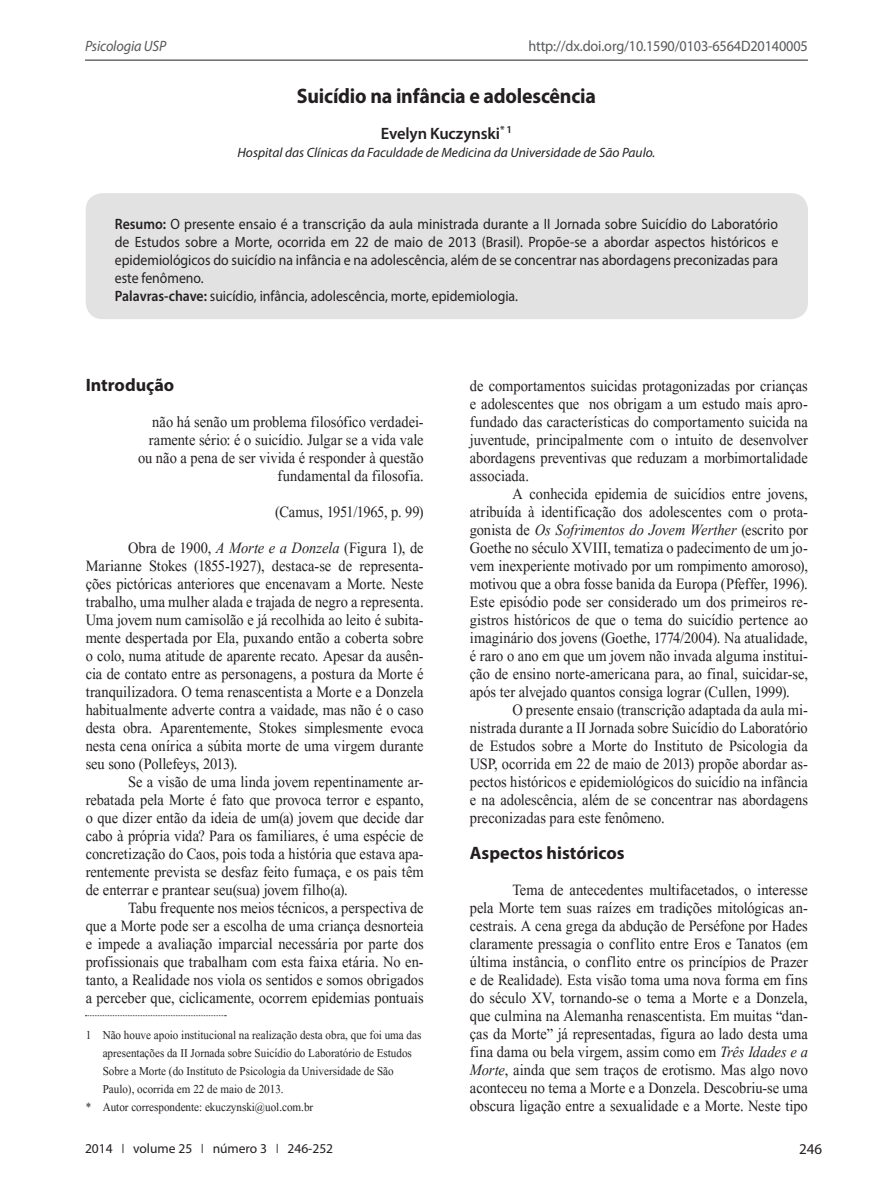
<style>
.page{position:relative;width:893px;height:1191px;background:#fff}
.page>*{position:absolute;margin:0;border:0;box-sizing:border-box;transform-origin:0 0}
.titulo{font:700 21px "Myriad Pro";letter-spacing:-.01em;color:#231f20;scale:.95 1}
.texto{font:19.5px/18px "Aparajita";color:#231f20;text-align:justify;scale:.92 1}
.citacao{font:19.5px/18px "Aparajita";color:#231f20;text-align:right;scale:.92 1}
.sub1{font:700 18px "Myriad Pro";color:#231f20}
.autores{font:600 16.5px "Myriad Pro";letter-spacing:-.01em;color:#231f20}
.resumo{font:15px/18px "Myriad Pro";color:#231f20;text-align:justify;scale:.92 1}
.RODAPE{font:15px/18px "Aparajita";color:#231f20;scale:.92 1}
.t1{font:15px "Myriad Pro";letter-spacing:-.01em;color:#57585a;scale:.95 1}
.t2{font:italic 15px "Myriad Pro";letter-spacing:-.01em;color:#57585a;scale:.95 1}
.resumo-2{font:15px "Myriad Pro";color:#231f20}
.autores-2{font:italic 13.5px "Myriad Pro";color:#231f20}
.t3{font:13.5px "Myriad Pro";color:#231f20}
.s1{font-weight:600}
.s2{font-style:italic}
.s3{color:#57585a}
</style>
<div class="page">
<hr style="left:85px;top:60px;width:723px;height:1px;background:#231f20">
<div style="left:86px;top:193px;width:722px;height:126px;background:#e2e2e2;border-radius:17px"></div>
<svg style="left:85px;top:1015px;width:141px;height:1px"></svg>
<p class="t2" style="left:85px;top:36px;width:87px">Psicologia USP</p>
<p class="t1" style="left:528px;top:37px;width:296px">http://dx.doi.org/10.1590/0103-6564D20140005</p>
<p class="titulo" style="left:297px;top:82px;width:316px">Suicídio na infância e adolescência</p>
<p class="autores" style="left:381px;top:123px;width:132px">Evelyn Kuczynski<sup>*</sup> <sup>1</sup></p>
<p class="autores-2" style="left:237px;top:144px;width:419px">Hospital das Clínicas da Faculdade de Medicina da Universidade de São Paulo.</p>
<p class="resumo" style="left:115px;top:215px;width:723px"><span class="s1">Resumo:</span> O presente ensaio é a transcrição da aula ministrada durante a II Jornada sobre Suicídio do Laboratório de Estudos sobre a Morte, ocorrida em 22 de maio de 2013 (Brasil). Propõe-se a abordar aspectos históricos e epidemiológicos do suicídio na infância e na adolescência, além de se concentrar nas abordagens preconizadas para este fenômeno.</p>
<p class="resumo" style="left:115px;top:287px;width:440px"><span class="s1">Palavras-chave:</span> suicídio, infância, adolescência, morte, epidemiologia.</p>
<p class="sub1" style="left:86px;top:373px;width:90px">Introdução</p>
<p class="citacao" style="left:138px;top:415px;width:312px">não há senão um problema filosófico verdadei&shy;ramente sério: é o suicídio. Julgar se a vida vale ou não a pena de ser vivida é responder à questão fundamental da filosofia.</p>
<p class="citacao" style="left:275px;top:505px;width:163px">(Camus, 1951/1965, p. 99)</p>
<p class="texto" style="left:86px;top:541px;width:369px;text-indent:43px">Obra de 1900, <span class="s2">A Morte e a Donzela</span> (Figura 1), de Marianne Stokes (1855-1927), destaca-se de representa&shy;ções pictóricas anteriores que encenavam a Morte. Neste trabalho, uma mulher alada e trajada de negro a representa.<br>Uma jovem num camisolão e já recolhida ao leito é subita&shy;mente despertada por Ela, puxando então a coberta sobre o colo, numa atitude de aparente recato. Apesar da ausên&shy;cia de contato entre as personagens, a postura da Morte é tranquilizadora. O tema renascentista a Morte e a Donzela habitualmente adverte contra a vaidade, mas não é o caso desta obra. Aparentemente, Stokes simplesmente evoca nesta cena onírica a súbita morte de uma virgem durante seu sono (Pollefeys, 2013).</p>
<p class="texto" style="left:86px;top:775px;width:369px;text-indent:43px">Se a visão de uma linda jovem repentinamente ar&shy;rebatada pela Morte é fato que provoca terror e espanto, o que dizer então da ideia de um(a) jovem que decide dar cabo à própria vida? Para os familiares, é uma espécie de concretização do Caos, pois toda a história que estava apa&shy;rentemente prevista se desfaz feito fumaça, e os pais têm de enterrar e prantear seu(sua) jovem filho(a).</p>
<p class="texto" style="left:86px;top:901px;width:369px;text-indent:43px">Tabu frequente nos meios técnicos, a perspectiva de que a Morte pode ser a escolha de uma criança desnorteia e impede a avaliação imparcial necessária por parte dos profissionais que trabalham com esta faixa etária. No en&shy;tanto, a Realidade nos viola os sentidos e somos obrigados a perceber que, ciclicamente, ocorrem epidemias pontuais</p>
<p class="RODAPE" style="left:103px;top:1028px;width:348px;text-indent:-17px">1 Não houve apoio institucional na realização desta obra, que foi uma das apresentações da II Jornada sobre Suicídio do Laboratório de Estudos Sobre a Morte (do Instituto de Psicologia da Universidade de São Paulo), ocorrida em 22 de maio de 2013.</p>
<p class="RODAPE" style="left:86px;top:1100px;width:249px">* Autor correspondente: ekuczynski@uol.com.br</p>
<p class="texto" style="left:470px;top:379px;width:369px">de comportamentos suicidas protagonizadas por crianças e adolescentes que nos obrigam a um estudo mais apro&shy;fundado das características do comportamento suicida na juventude, principalmente com o intuito de desenvolver abordagens preventivas que reduzam a morbimortalidade associada.</p>
<p class="texto" style="left:470px;top:487px;width:369px;text-indent:43px">A conhecida epidemia de suicídios entre jovens, atribuída à identificação dos adolescentes com o prota&shy;gonista de <span class="s2">Os Sofrimentos do Jovem Werther</span> (escrito por Goethe no século XVIII, tematiza o padecimento de um jo&shy;vem inexperiente motivado por um rompimento amoroso), motivou que a obra fosse banida da Europa (Pfeffer, 1996).<br>Este episódio pode ser considerado um dos primeiros re&shy;gistros históricos de que o tema do suicídio pertence ao imaginário dos jovens (Goethe, 1774/2004). Na atualidade, é raro o ano em que um jovem não invada alguma institui&shy;ção de ensino norte-americana para, ao final, suicidar-se, após ter alvejado quantos consiga lograr (Cullen, 1999).</p>
<p class="texto" style="left:470px;top:703px;width:369px;text-indent:43px">O presente ensaio (transcrição adaptada da aula mi&shy;nistrada durante a II Jornada sobre Suicídio do Laboratório de Estudos sobre a Morte do Instituto de Psicologia da USP, ocorrida em 22 de maio de 2013) propõe abordar as&shy;pectos históricos e epidemiológicos do suicídio na infância e na adolescência, além de se concentrar nas abordagens preconizadas para este fenômeno.</p>
<p class="sub1" style="left:470px;top:841px;width:156px">Aspectos históricos</p>
<p class="texto" style="left:470px;top:883px;width:369px;text-indent:43px">Tema de antecedentes multifacetados, o interesse pela Morte tem suas raízes em tradições mitológicas an&shy;cestrais. A cena grega da abdução de Perséfone por Hades claramente pressagia o conflito entre Eros e Tanatos (em última instância, o conflito entre os princípios de Prazer e de Realidade). Esta visão toma uma nova forma em fins do século XV, tornando-se o tema a Morte e a Donzela, que culmina na Alemanha renascentista. Em muitas “dan&shy;ças da Morte” já representadas, figura ao lado desta uma fina dama ou bela virgem, assim como em <span class="s2">Três Idades e a Morte</span>, ainda que sem traços de erotismo. Mas algo novo aconteceu no tema a Morte e a Donzela. Descobriu-se uma obscura ligação entre a sexualidade e a Morte. Neste tipo</p>
<p class="t3" style="left:85px;top:1140px;width:250px">2014 <span class="s3">I</span> volume 25 <span class="s3">I</span> número 3 <span class="s3">I</span> 246-252</p>
<p class="resumo-2" style="left:799px;top:1139px;width:25px">246</p>
</div>
